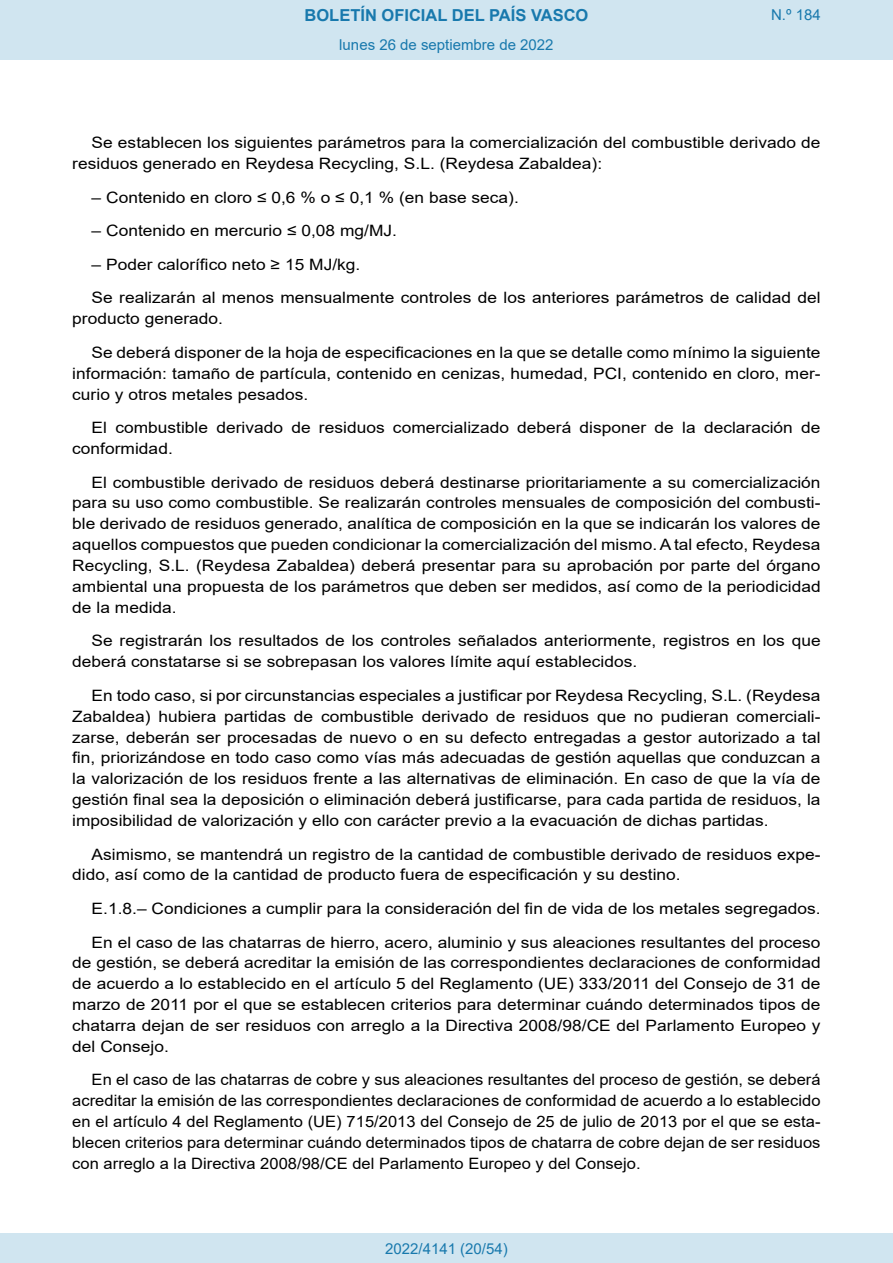
<style>
.page{position:relative;width:893px;height:1263px;background:#fff}
.page>*{position:absolute;margin:0;border:0;box-sizing:border-box;transform-origin:0 0}
.t1{font:700 16.5px "Arial";color:#1879ad}
.BOPVDetalle{font:15.6px/20.9px "Arial";color:#000;scale:1.11 1}
.BOPVDetalle-2{font:15.6px/20.9px "Arial";color:#000;text-align:justify;scale:1.05 1}
.Paginacion_Centro{font:15px "Arial";color:#1879ad}
</style>
<div class="page">
<div style="left:0;top:0;width:893px;height:60px;background:#d0e5f0"></div>
<div style="left:0;top:1233px;width:893px;height:30px;background:#d0e5f0"></div>
<p class="t1" style="left:305px;top:3px;width:285px">BOLETÍN OFICIAL DEL PAÍS VASCO</p>
<p class="Paginacion_Centro" style="left:339px;top:35px;width:216px">lunes 26 de septiembre de 2022</p>
<p class="Paginacion_Centro" style="left:771px;top:5px;width:51px">N.º 184</p>
<p class="BOPVDetalle" style="left:72px;top:132px;width:676px;text-indent:19px">Se establecen los siguientes parámetros para la comercialización del combustible derivado de residuos generado en Reydesa Recycling, S.L. (Reydesa Zabaldea):</p>
<p class="BOPVDetalle" style="left:92px;top:187px;width:386px">– Contenido en cloro ≤ 0,6 % o ≤ 0,1 % (en base seca).</p>
<p class="BOPVDetalle" style="left:92px;top:220px;width:277px">– Contenido en mercurio ≤ 0,08 mg/MJ.</p>
<p class="BOPVDetalle" style="left:92px;top:254px;width:244px">– Poder calorífico neto ≥ 15 MJ/kg.</p>
<p class="BOPVDetalle" style="left:72px;top:287px;width:676px;text-indent:19px">Se realizarán al menos mensualmente controles de los anteriores parámetros de calidad del producto generado.</p>
<p class="BOPVDetalle" style="left:72px;top:342px;width:676px;text-align:justify;text-indent:19px">Se deberá disponer de la hoja de especificaciones en la que se detalle como mínimo la siguiente información: tamaño de partícula, contenido en cenizas, humedad, PCI, contenido en cloro, mer&shy;curio y otros metales pesados.</p>
<p class="BOPVDetalle" style="left:72px;top:417px;width:676px;text-indent:19px">El combustible derivado de residuos comercializado deberá disponer de la declaración de conformidad.</p>
<p class="BOPVDetalle" style="left:72px;top:472px;width:676px;text-align:justify;text-indent:19px">El combustible derivado de residuos deberá destinarse prioritariamente a su comercialización para su uso como combustible. Se realizarán controles mensuales de composición del combusti&shy;ble derivado de residuos generado, analítica de composición en la que se indicarán los valores de aquellos compuestos que pueden condicionar la comercialización del mismo. A tal efecto, Reydesa Recycling, S.L. (Reydesa Zabaldea) deberá presentar para su aprobación por parte del órgano ambiental una propuesta de los parámetros que deben ser medidos, así como de la periodicidad de la medida.</p>
<p class="BOPVDetalle" style="left:72px;top:630px;width:676px;text-indent:19px">Se registrarán los resultados de los controles señalados anteriormente, registros en los que deberá constatarse si se sobrepasan los valores límite aquí establecidos.</p>
<p class="BOPVDetalle" style="left:72px;top:685px;width:676px;text-align:justify;text-indent:19px">En todo caso, si por circunstancias especiales a justificar por Reydesa Recycling, S.L. (Reydesa Zabaldea) hubiera partidas de combustible derivado de residuos que no pudieran comerciali&shy;zarse, deberán ser procesadas de nuevo o en su defecto entregadas a gestor autorizado a tal fin, priorizándose en todo caso como vías más adecuadas de gestión aquellas que conduzcan a la valorización de los residuos frente a las alternativas de eliminación. En caso de que la vía de gestión final sea la deposición o eliminación deberá justificarse, para cada partida de residuos, la imposibilidad de valorización y ello con carácter previo a la evacuación de dichas partidas.</p>
<p class="BOPVDetalle" style="left:72px;top:843px;width:676px;text-indent:19px">Asimismo, se mantendrá un registro de la cantidad de combustible derivado de residuos expe&shy;dido, así como de la cantidad de producto fuera de especificación y su destino.</p>
<p class="BOPVDetalle" style="left:92px;top:898px;width:658px">E.1.8.– Condiciones a cumplir para la consideración del fin de vida de los metales segregados.</p>
<p class="BOPVDetalle" style="left:72px;top:931px;width:676px;text-align:justify;text-indent:19px">En el caso de las chatarras de hierro, acero, aluminio y sus aleaciones resultantes del proceso de gestión, se deberá acreditar la emisión de las correspondientes declaraciones de conformidad de acuerdo a lo establecido en el artículo 5 del Reglamento (UE) 333/2011 del Consejo de 31 de marzo de 2011 por el que se establecen criterios para determinar cuándo determinados tipos de chatarra dejan de ser residuos con arreglo a la Directiva 2008/98/CE del Parlamento Europeo y del Consejo.</p>
<p class="BOPVDetalle-2" style="left:72px;top:1069px;width:714px;text-indent:19px">En el caso de las chatarras de cobre y sus aleaciones resultantes del proceso de gestión, se deberá acreditar la emisión de las correspondientes declaraciones de conformidad de acuerdo a lo establecido en el artículo 4 del Reglamento (UE) 715/2013 del Consejo de 25 de julio de 2013 por el que se esta&shy;blecen criterios para determinar cuándo determinados tipos de chatarra de cobre dejan de ser residuos con arreglo a la Directiva 2008/98/CE del Parlamento Europeo y del Consejo.</p>
<p class="Paginacion_Centro" style="left:385px;top:1238px;width:124px">2022/4141 (20/54)</p>
</div>
